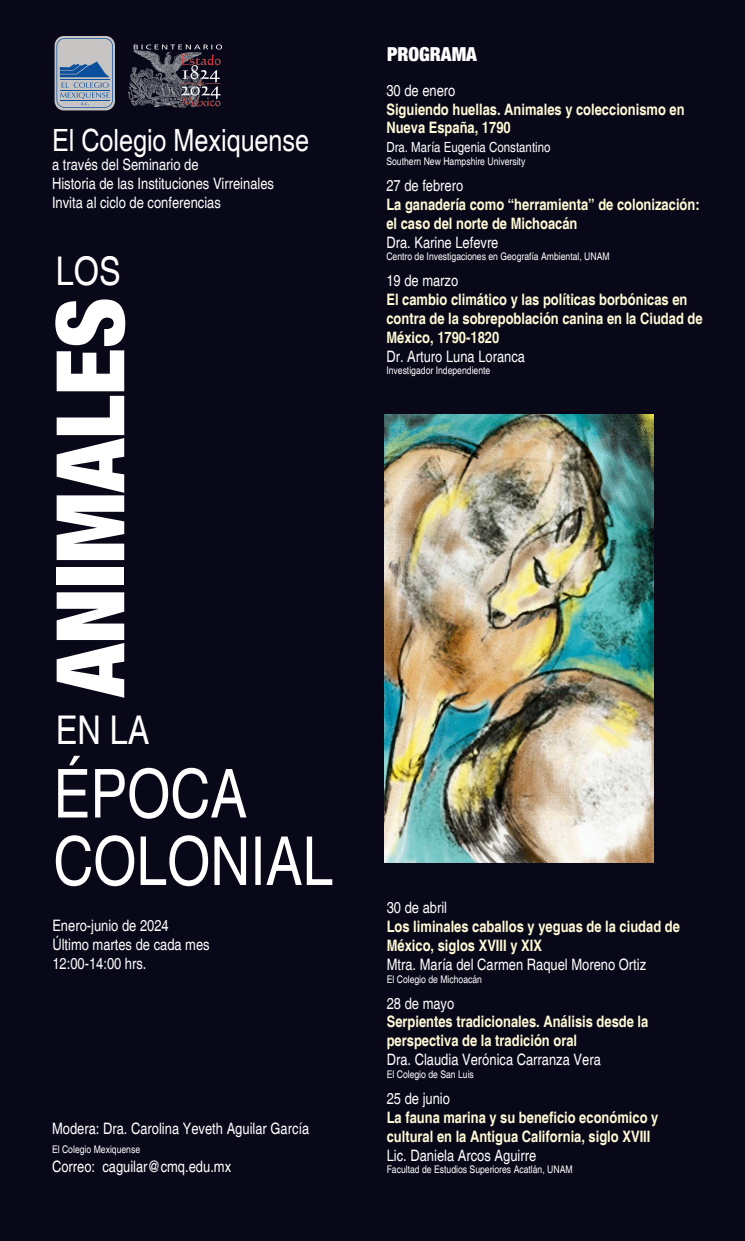
<style>
.page{position:relative;width:745px;height:1241px;background:#fff}
.page>*{position:absolute;margin:0;border:0;box-sizing:border-box;transform-origin:0 0}
.t1{font:900 condensed 94.59px "Helvetica Neue";color:#fff}
.t2{font:condensed 67.46px/67.5px "Helvetica";color:#fff}
.t3{font:condensed 39.55px "Helvetica";color:#fff}
.t4{font:condensed 30.62px "Helvetica";color:#fff}
.t5{font:900 condensed 19.25px "Helvetica Neue";color:#fff}
.t6{font:700 condensed 15.75px/18.9px "Helvetica";color:#fffbd6}
.t7{font:condensed 15.75px/18.9px "Helvetica";color:#fff}
.t8{font:condensed 14px "Helvetica";color:#fff}
.t9{font:condensed 10.5px "Helvetica";color:#fff}
</style>
<div class="page">
<div style="left:0;top:0;width:744px;height:1240px;background:#090819"></div>
<div style="left:55px;top:36px;width:60px;height:74px;background:#c6c5c4;border-radius:9px"></div>
<svg style="left:56px;top:38px;width:57px;height:70px"></svg>
<img style="left:128px;top:45px;width:93px;height:63px">
<img style="left:384px;top:414px;width:268px;height:448px">
<h3 class="t4" style="left:52px;top:122px;width:258px">El Colegio Mexiquense</h3>
<p class="t7" style="left:52px;top:155px;width:223px">a través del Seminario de<br>Historia de las Instituciones Virreinales<br>Invita al ciclo de conferencias</p>
<h3 class="t3" style="left:56px;top:247px;width:66px">LOS</h3>
<h1 class="t1" style="left:13px;top:696px;width:401px;rotate:-90deg">ANIMALES</h1>
<h3 class="t3" style="left:56px;top:706px;width:95px">EN LA</h3>
<h2 class="t2" style="left:53px;top:760px;width:281px">ÉPOCA<br>COLONIAL</h2>
<p class="t7" style="left:52px;top:916px;width:159px">Enero-junio de 2024<br>Último martes de cada mes<br>12:00-14:00 hrs.</p>
<p class="t7" style="left:52px;top:1119px;width:258px">Modera: Dra. Carolina Yeveth Aguilar García</p>
<p class="t9" style="left:52px;top:1143px;width:90px">El Colegio Mexiquense</p>
<p class="t7" style="left:52px;top:1157px;width:180px">Correo: caguilar@cmq.edu.mx</p>
<p class="t5" style="left:387px;top:39px;width:91px">PROGRAMA</p>
<p class="t7" style="left:386px;top:81px;width:70px">30 de enero</p>
<p class="t6" style="left:386px;top:100px;width:299px">Siguiendo huellas. Animales y coleccionismo en<br>Nueva España, 1790</p>
<p class="t8" style="left:386px;top:139px;width:165px">Dra. María Eugenia Constantino</p>
<p class="t9" style="left:386px;top:155px;width:140px">Southern New Hampshire University</p>
<p class="t7" style="left:386px;top:176px;width:78px">27 de febrero</p>
<p class="t6" style="left:386px;top:195px;width:314px">La ganadería como “herramienta” de colonización: el caso del norte de Michoacán</p>
<p class="t7" style="left:386px;top:233px;width:113px">Dra. Karine Lefevre</p>
<p class="t9" style="left:386px;top:250px;width:225px">Centro de Investigaciones en Geografía Ambiental, UNAM</p>
<p class="t7" style="left:386px;top:271px;width:73px">19 de marzo</p>
<p class="t6" style="left:386px;top:290px;width:317px">El cambio climático y las políticas borbónicas en contra de la sobrepoblación canina en la Ciudad de<br>México, 1790-1820</p>
<p class="t7" style="left:386px;top:347px;width:140px">Dr. Arturo Luna Loranca</p>
<p class="t9" style="left:386px;top:364px;width:105px">Investigador Independiente</p>
<p class="t7" style="left:386px;top:898px;width:62px">30 de abril</p>
<p class="t6" style="left:386px;top:917px;width:294px">Los liminales caballos y yeguas de la ciudad de<br>México, siglos XVIII y XIX</p>
<p class="t7" style="left:386px;top:955px;width:261px">Mtra. María del Carmen Raquel Moreno Ortiz</p>
<p class="t9" style="left:386px;top:972px;width:97px">El Colegio de Michoacán</p>
<p class="t7" style="left:386px;top:993px;width:69px">28 de mayo</p>
<p class="t6" style="left:386px;top:1012px;width:263px">Serpientes tradicionales. Análisis desde la perspectiva de la tradición oral</p>
<p class="t7" style="left:386px;top:1050px;width:215px">Dra. Claudia Verónica Carranza Vera</p>
<p class="t9" style="left:386px;top:1067px;width:89px">El Colegio de San Luis</p>
<p class="t7" style="left:386px;top:1088px;width:65px">25 de junio</p>
<p class="t6" style="left:386px;top:1107px;width:273px">La fauna marina y su beneficio económico y cultural en la Antigua California, siglo XVIII</p>
<p class="t7" style="left:386px;top:1145px;width:151px">Lic. Daniela Arcos Aguirre</p>
<p class="t9" style="left:386px;top:1163px;width:187px">Facultad de Estudios Superiores Acatlán, UNAM</p>
</div>
